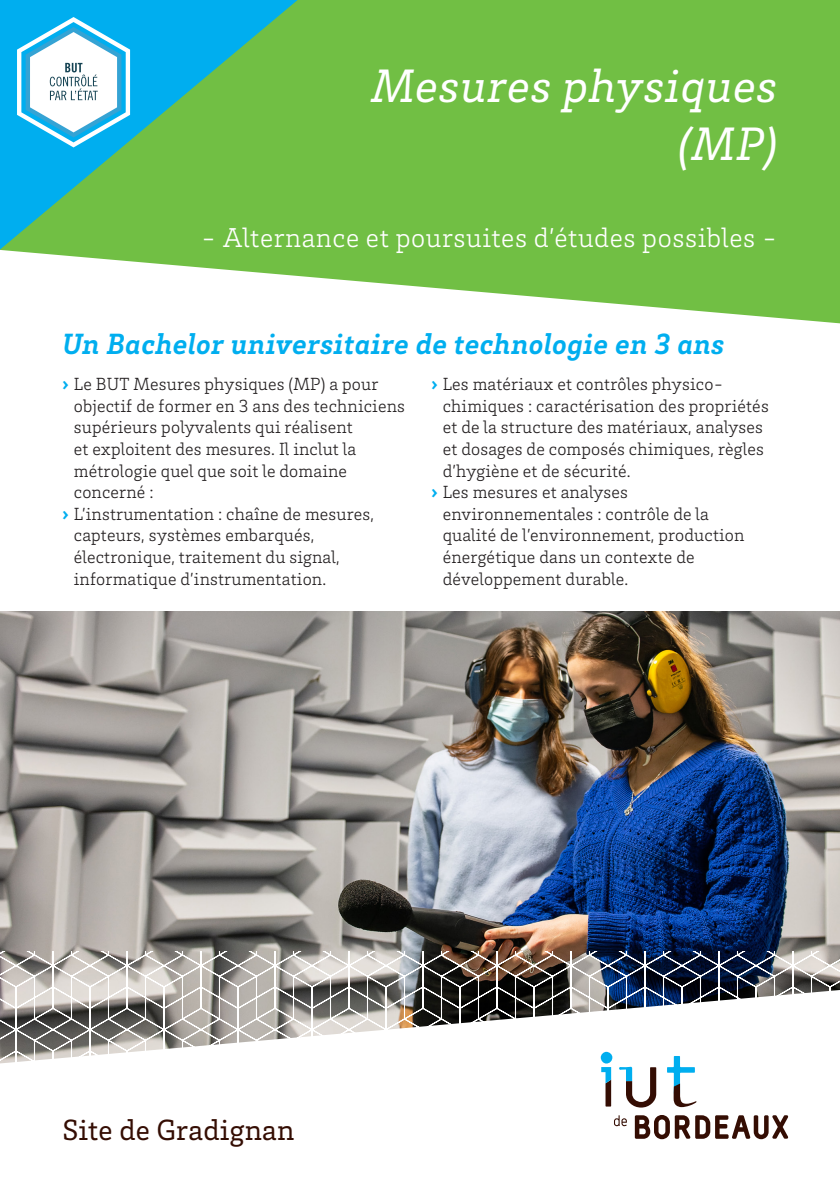
<style>
.page{position:relative;width:840px;height:1191px;background:#fff}
.page>*{position:absolute;margin:0;border:0;box-sizing:border-box;transform-origin:0 0}
._00_Titre_Mention{font:italic 48px "Brix Slab";letter-spacing:.02em;color:#fff}
._00_Titre_Mention-2{font:italic 700 30px "Brix Slab";letter-spacing:.02em;color:#00aeef}
._01_Titre_Bleu_13_5{font:30px "Brix Slab";letter-spacing:.01em;color:#340d03}
._00_Titre_Mention-3{font:300 28px "Brix Slab";letter-spacing:.02em;color:#fff}
.t1{font:300 18px/21.6px "Brix Slab";letter-spacing:.01em;color:#231f20}
.s1{font-weight:900;color:#00aeef}
</style>
<div class="page">
<img style="left:0;top:611px;width:839px;height:340px">
<svg style="left:0;top:0;width:839px;height:323px;fill:#71bf44"></svg>
<svg style="left:0;top:0;width:297px;height:249px;background:#46b884"></svg>
<svg style="left:17px;top:17px;width:113px;height:130px"></svg>
<svg style="left:0;top:951px;width:839px;height:157px"></svg>
<svg style="left:634px;top:1115px;width:153px;height:24px"></svg>
<svg style="left:614px;top:1115px;width:12px;height:11px"></svg>
<svg style="left:666px;top:1056px;width:30px;height:51px"></svg>
<svg style="left:618px;top:1066px;width:38px;height:41px"></svg>
<div style="left:600px;top:1051px;width:12px;height:12px;background:#00aeef;border-radius:50%"></div>
<svg style="left:601px;top:1067px;width:9px;height:39px"></svg>
<p class="_00_Titre_Mention" style="left:372px;top:54px;width:407px">Mesures physiques</p>
<p class="_00_Titre_Mention" style="left:678px;top:111px;width:101px">(MP)</p>
<p class="_00_Titre_Mention-3" style="left:201px;top:220px;width:578px">- Alternance et poursuites d’études possibles -</p>
<p class="_00_Titre_Mention-2" style="left:62px;top:324px;width:663px">Un Bachelor universitaire de technologie en 3 ans</p>
<p class="t1" style="left:74px;top:372px;width:332px;text-indent:-11px"><span class="s1">›</span> Le BUT Mesures physiques (MP) a pour objectif de former en 3 ans des techniciens supérieurs polyvalents qui réalisent<br>et exploitent des mesures. Il inclut la métrologie quel que soit le domaine concerné :</p>
<p class="t1" style="left:74px;top:502px;width:302px;text-indent:-11px"><span class="s1">›</span> L’instrumentation : chaîne de mesures, capteurs, systèmes embarqués, électronique, traitement du signal, informatique d’instrumentation.</p>
<p class="t1" style="left:442px;top:372px;width:327px;text-indent:-11px"><span class="s1">›</span> Les matériaux et contrôles physico&shy;chimiques : caractérisation des propriétés et de la structure des matériaux, analyses et dosages de composés chimiques, règles d’hygiène et de sécurité.</p>
<p class="t1" style="left:442px;top:480px;width:303px;text-indent:-11px"><span class="s1">›</span> Les mesures et analyses environnementales : contrôle de la qualité de l’environnement, production énergétique dans un contexte de développement durable.</p>
<p class="_01_Titre_Bleu_13_5" style="left:62px;top:1110px;width:233px">Site de Gradignan</p>
</div>
